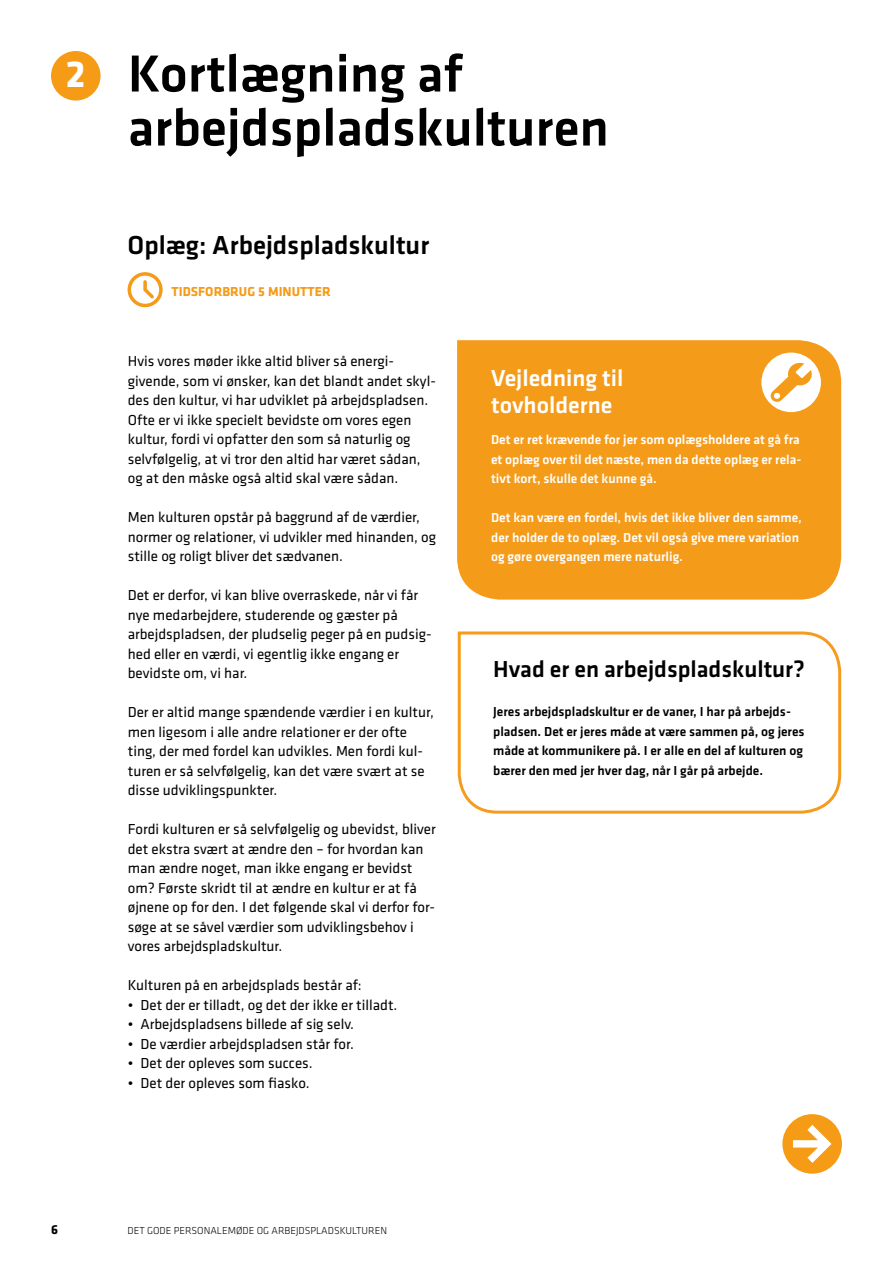
<style>
.page{position:relative;width:893px;height:1263px;background:#fff}
.page>*{position:absolute;margin:0;border:0;box-sizing:border-box;transform-origin:0 0}
.t1{font:500 54px/54px "Klavika";color:#000}
.t2{font:700 39px "Klavika";color:#fff}
.t3{font:500 27px "Klavika";color:#000}
.t4{font:500 24px "Klavika";color:#000}
.t5{font:500 24px/27px "Klavika";color:#fff}
.t6{font:15px/19.5px "Klavika";color:#000}
.t7{font:500 13.5px/19.5px "Klavika";color:#fff}
.t8{font:500 13.5px/19.5px "Klavika";color:#000}
.t9{font:700 13.5px "Klavika";letter-spacing:.005em;color:#f59b1a}
.t10{font:700 13.5px "Klavika";color:#000}
.t11{font:300 10.5px "Klavika";color:#000}
</style>
<div class="page">
<div style="left:457px;top:340px;width:384px;height:260px;background:#f59b1a"></div>
<div style="left:51px;top:51px;width:50px;height:50px;background:#f59b15;border-radius:50%"></div>
<svg style="left:128px;top:272px;width:35px;height:35px"></svg>
<svg style="left:761px;top:353px;width:60px;height:59px"></svg>
<svg style="left:457px;top:631px;width:385px;height:183px"></svg>
<svg style="left:782px;top:1114px;width:60px;height:60px"></svg>
<h2 class="t2" style="left:66px;top:46px;width:21px">2</h2>
<h1 class="t1" style="left:128px;top:45px;width:483px">Kortlægning af arbejdspladskulturen</h1>
<h3 class="t3" style="left:128px;top:227px;width:303px">Oplæg: Arbejdspladskultur</h3>
<p class="t9" style="left:172px;top:282px;width:161px">TIDSFORBRUG 5 MINUTTER</p>
<p class="t6" style="left:128px;top:351px;width:310px">Hvis vores møder ikke altid bliver så energi&shy;givende, som vi ønsker, kan det blandt andet skyl&shy;des den kultur, vi har udviklet på arbejdspladsen.<br>Ofte er vi ikke specielt bevidste om vores egen kultur, fordi vi opfatter den som så naturlig og selvfølgelig, at vi tror den altid har været sådan, og at den måske også altid skal være sådan.</p>
<p class="t6" style="left:128px;top:507px;width:310px">Men kulturen opstår på baggrund af de værdier, normer og relationer, vi udvikler med hinanden, og stille og roligt bliver det sædvanen.</p>
<p class="t6" style="left:128px;top:585px;width:305px">Det er derfor, vi kan blive overraskede, når vi får nye medarbejdere, studerende og gæster på arbejdspladsen, der pludselig peger på en pudsig&shy;hed eller en værdi, vi egentlig ikke engang er bevidste om, vi har.</p>
<p class="t6" style="left:128px;top:702px;width:308px">Der er altid mange spændende værdier i en kultur, men ligesom i alle andre relationer er der ofte ting, der med fordel kan udvikles. Men fordi kul&shy;turen er så selvfølgelig, kan det være svært at se disse udviklingspunkter.</p>
<p class="t6" style="left:128px;top:819px;width:309px">Fordi kulturen er så selvfølgelig og ubevidst, bliver det ekstra svært at ændre den – for hvordan kan man ændre noget, man ikke engang er bevidst om? Første skridt til at ændre en kultur er at få øjnene op for den. I det følgende skal vi derfor for&shy;søge at se såvel værdier som udviklingsbehov i vores arbejdspladskultur.</p>
<p class="t6" style="left:128px;top:975px;width:235px">Kulturen på en arbejdsplads består af:</p>
<p class="t6" style="left:128px;top:994px;width:271px">• Det der er tilladt, og det der ikke er tilladt.</p>
<p class="t6" style="left:128px;top:1014px;width:228px">• Arbejdspladsens billede af sig selv.</p>
<p class="t6" style="left:128px;top:1033px;width:228px">• De værdier arbejdspladsen står for.</p>
<p class="t6" style="left:128px;top:1053px;width:186px">• Det der opleves som succes.</p>
<p class="t6" style="left:128px;top:1072px;width:183px">• Det der opleves som fiasko.</p>
<h3 class="t5" style="left:491px;top:363px;width:134px">Vejledning til tovholderne</h3>
<p class="t7" style="left:491px;top:429px;width:312px">Det er ret krævende for jer som oplægsholdere at gå fra et oplæg over til det næste, men da dette oplæg er rela&shy;tivt kort, skulle det kunne gå.</p>
<p class="t7" style="left:491px;top:507px;width:312px">Det kan være en fordel, hvis det ikke bliver den samme, der holder de to oplæg. Det vil også give mere variation og gøre overgangen mere naturlig.</p>
<h3 class="t4" style="left:493px;top:653px;width:313px">Hvad er en arbejdspladskultur?</h3>
<p class="t8" style="left:493px;top:701px;width:313px">Jeres arbejdspladskultur er de vaner, I har på arbejds&shy;pladsen. Det er jeres måde at være sammen på, og jeres måde at kommunikere på. I er alle en del af kulturen og bærer den med jer hver dag, når I går på arbejde.</p>
<p class="t10" style="left:51px;top:1220px;width:8px">6</p>
<p class="t11" style="left:128px;top:1224px;width:261px">DET GODE PERSONALEMØDE OG ARBEJDSPLADSKULTUREN</p>
</div>
